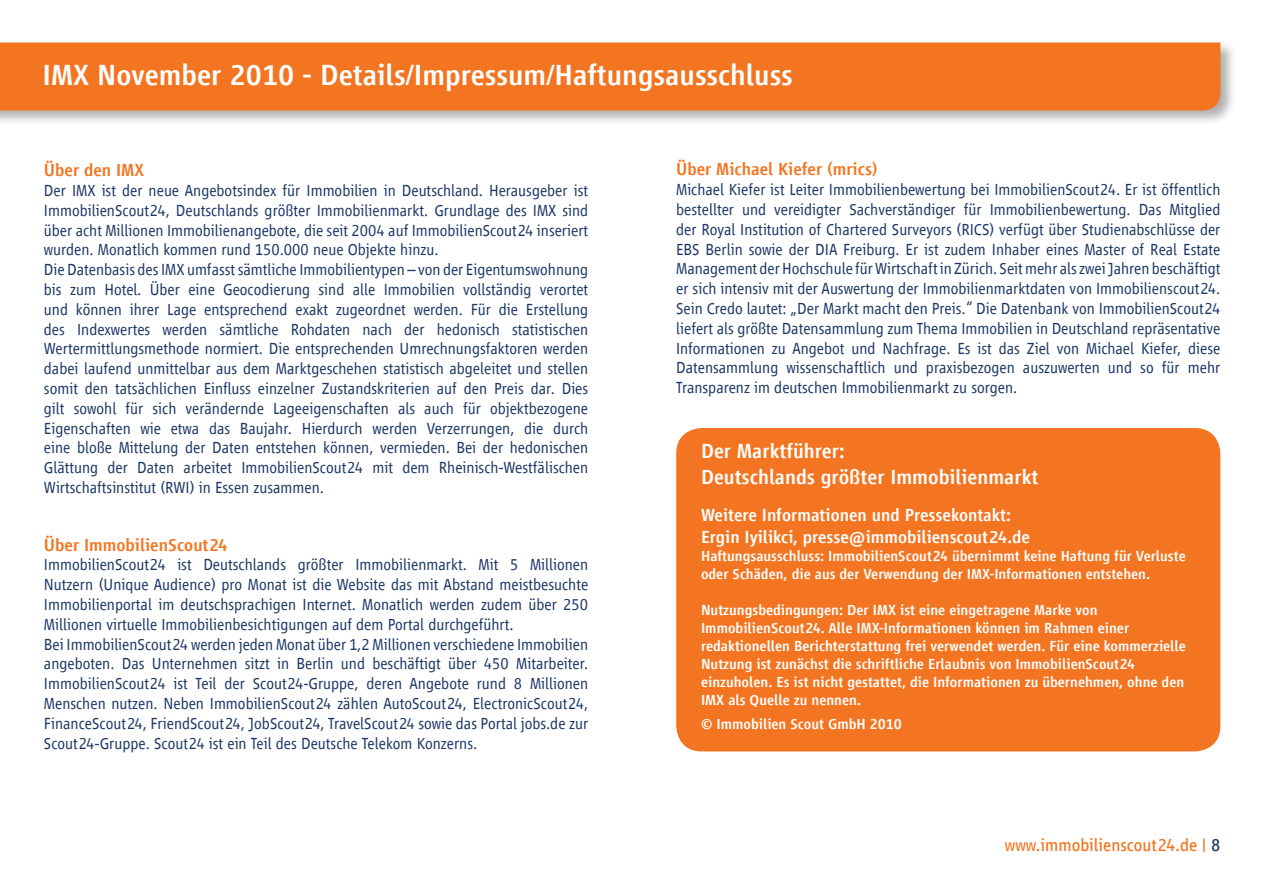
<style>
.page{position:relative;width:1263px;height:893px;background:#fff}
.page>*{position:absolute;margin:0;border:0;box-sizing:border-box;transform-origin:0 0}
.t1{font:500 30px "Scout Vialog";color:#fff}
.t2{font:500 21px/25.2px "Scout Vialog";color:#fff}
.t3{font:500 18px/21.6px "Scout Vialog";color:#fff}
.t4{font:500 18px "Scout Vialog";color:#f47521}
.t5{font:18px "Scout Vialog";color:#f47521}
.t6{font:300 16.5px/19.8px "Scout Vialog";color:#1b3666}
.t7{font:500 15px/18px "Scout Vialog";color:#fff}
.s1{color:#1b3666}
</style>
<div class="page">
<div style="left:676px;top:428px;width:544px;height:323px;background:#f47521;border-radius:26px"></div>
<div style="left:0;top:40px;width:1236px;height:87px;background:#231f20;opacity:.35"></div>
<div style="left:0;top:43px;width:1220px;height:68px;background:#f47521"></div>
<h1 class="t1" style="left:43px;top:59px;width:752px">IMX November 2010 - Details/Impressum/Haftungsausschluss</h1>
<p class="t4" style="left:44px;top:160px;width:102px">Über den IMX</p>
<p class="t6" style="left:44px;top:181px;width:546px">Der IMX ist der neue Angebotsindex für Immobilien in Deutschland. Herausgeber ist ImmobilienScout24, Deutschlands größter Immobilienmarkt. Grundlage des IMX sind über acht Millionen Immobilienangebote, die seit 2004 auf ImmobilienScout24 inseriert wurden. Monatlich kommen rund 150.000 neue Objekte hinzu.<br>Die Datenbasis des IMX umfasst sämtliche Immobilientypen – von der Eigentumswohnung bis zum Hotel. Über eine Geocodierung sind alle Immobilien vollständig verortet und können ihrer Lage entsprechend exakt zugeordnet werden. Für die Erstellung des Indexwertes werden sämtliche Rohdaten nach der hedonisch statistischen Wertermittlungsmethode normiert. Die entsprechenden Umrechnungsfaktoren werden dabei laufend unmittelbar aus dem Marktgeschehen statistisch abgeleitet und stellen somit den tatsächlichen Einfluss einzelner Zustandskriterien auf den Preis dar. Dies gilt sowohl für sich verändernde Lageeigenschaften als auch für objektbezogene Eigenschaften wie etwa das Baujahr. Hierdurch werden Verzerrungen, die durch eine bloße Mittelung der Daten entstehen können, vermieden. Bei der hedonischen Glättung der Daten arbeitet ImmobilienScout24 mit dem Rheinisch-Westfälischen Wirtschaftsinstitut (RWI) in Essen zusammen.</p>
<p class="t4" style="left:44px;top:535px;width:185px">Über ImmobilienScout24</p>
<p class="t6" style="left:44px;top:555px;width:546px">ImmobilienScout24 ist Deutschlands größter Immobilienmarkt. Mit 5 Millionen Nutzern (Unique Audience) pro Monat ist die Website das mit Abstand meistbesuchte Immobilienportal im deutschsprachigen Internet. Monatlich werden zudem über 250<br>Millionen virtuelle Immobilienbesichtigungen auf dem Portal durchgeführt.<br>Bei ImmobilienScout24 werden jeden Monat über 1,2 Millionen verschiedene Immobilien angeboten. Das Unternehmen sitzt in Berlin und beschäftigt über 450 Mitarbeiter.<br>ImmobilienScout24 ist Teil der Scout24-Gruppe, deren Angebote rund 8 Millionen Menschen nutzen. Neben ImmobilienScout24 zählen AutoScout24, ElectronicScout24, FinanceScout24, FriendScout24, JobScout24, TravelScout24 sowie das Portal jobs.de zur Scout24-Gruppe. Scout24 ist ein Teil des Deutsche Telekom Konzerns.</p>
<p class="t4" style="left:676px;top:160px;width:203px">Über Michael Kiefer (mrics)</p>
<p class="t6" style="left:676px;top:180px;width:546px;text-align:justify">Michael Kiefer ist Leiter Immobilienbewertung bei ImmobilienScout24. Er ist öffentlich bestellter und vereidigter Sachverständiger für Immobilienbewertung. Das Mitglied der Royal Institution of Chartered Surveyors (RICS) verfügt über Studienabschlüsse der EBS Berlin sowie der DIA Freiburg. Er ist zudem Inhaber eines Master of Real Estate Management der Hochschule für Wirtschaft in Zürich. Seit mehr als zwei Jahren beschäftigt er sich intensiv mit der Auswertung der Immobilienmarktdaten von Immobilienscout24.<br>Sein Credo lautet: „Der Markt macht den Preis.“ Die Datenbank von ImmobilienScout24 liefert als größte Datensammlung zum Thema Immobilien in Deutschland repräsentative Informationen zu Angebot und Nachfrage. Es ist das Ziel von Michael Kiefer, diese Datensammlung wissenschaftlich und praxisbezogen auszuwerten und so für mehr Transparenz im deutschen Immobilienmarkt zu sorgen.</p>
<p class="t2" style="left:701px;top:439px;width:339px">Der Marktführer:<br>Deutschlands größter Immobilienmarkt</p>
<p class="t3" style="left:701px;top:504px;width:331px">Weitere Informationen und Pressekontakt:<br>Ergin Iyilikci, presse@immobilienscout24.de</p>
<p class="t7" style="left:701px;top:547px;width:486px">Haftungsausschluss: ImmobilienScout24 übernimmt keine Haftung für Verluste oder Schäden, die aus der Verwendung der IMX-Informationen entstehen.</p>
<p class="t7" style="left:701px;top:601px;width:486px">Nutzungsbedingungen: Der IMX ist eine eingetragene Marke von ImmobilienScout24. Alle IMX-Informationen können im Rahmen einer redaktionellen Berichterstattung frei verwendet werden. Für eine kommerzielle Nutzung ist zunächst die schriftliche Erlaubnis von ImmobilienScout24 einzuholen. Es ist nicht gestattet, die Informationen zu übernehmen, ohne den IMX als Quelle zu nennen.</p>
<p class="t7" style="left:701px;top:715px;width:202px">© Immobilien Scout GmbH 2010</p>
<p class="t5" style="left:1005px;top:835px;width:217px">www.immobilienscout24.de | <span class="s1">8</span></p>
</div>
